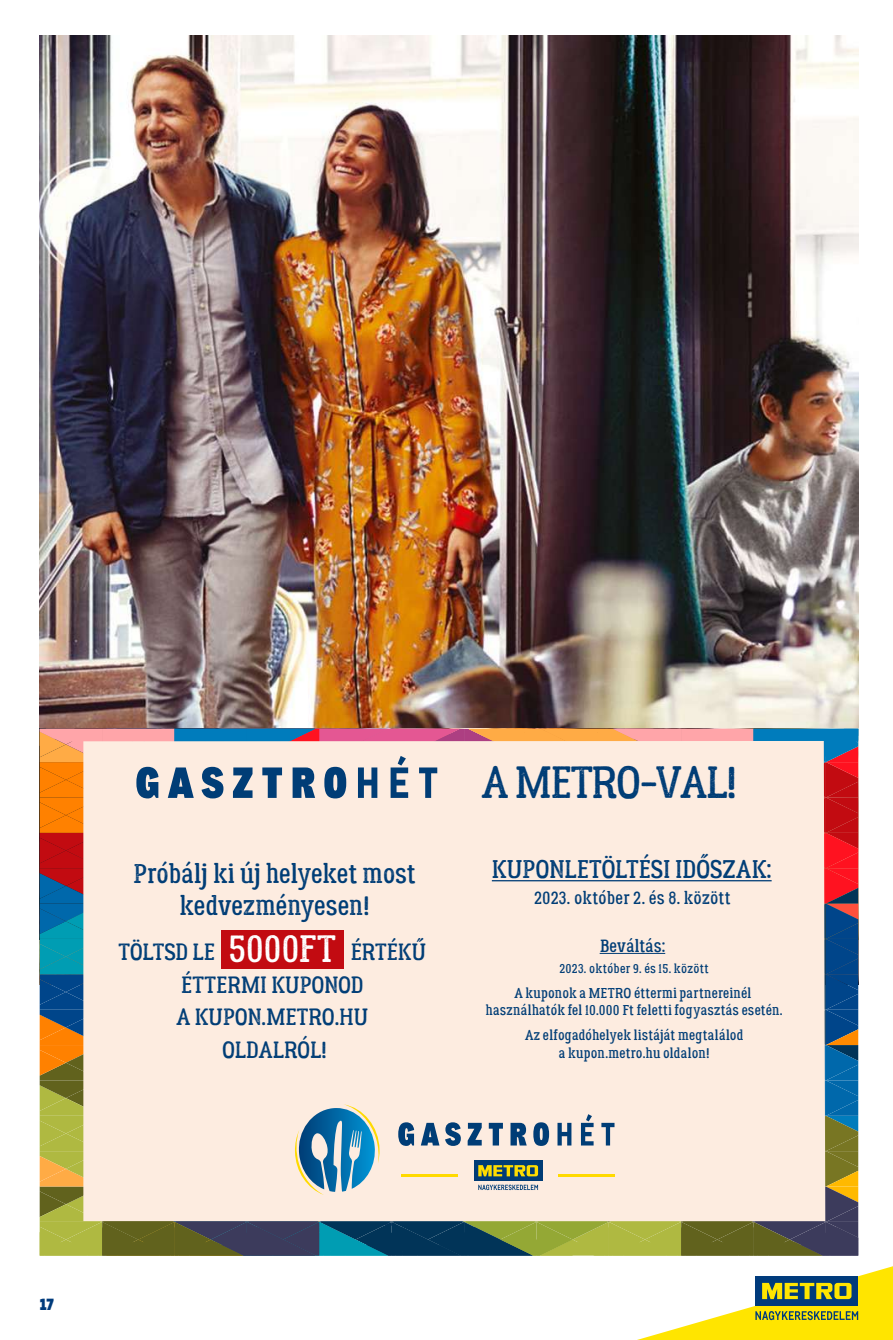
<style>
.page{position:relative;width:893px;height:1340px;background:#fff}
.page>*{position:absolute;margin:0;border:0;box-sizing:border-box;transform-origin:0 0}
.t1{font:45.15px "Lumberjack Rough";letter-spacing:-.025em;color:#003d76}
.t2{font:38.15px "Lumberjack Rough";color:#fff}
.t3{font:26.95px/32.4px "Lumberjack Rough";letter-spacing:-.005em;color:#003d76;text-align:center}
.t4{font:25.55px "Lumberjack Rough";color:#003d76}
.t5{font:23.45px/32.4px "Lumberjack Rough";color:#003d76;text-align:center}
.t6{font:17.68px "Lumberjack Rough";letter-spacing:.01em;color:#003d76}
.t7{font:900 15.75px "CA Metro";color:#003b7c}
.t8{font:14.35px/17.2px "Lumberjack Rough";letter-spacing:.015em;color:#003d76;text-align:center}
.t9{font:12.78px "Lumberjack Rough";letter-spacing:.02em;color:#003d76}
.s1{font-size:35.35px}
</style>
<div class="page">
<img style="left:40px;top:35px;width:818px;height:693px">
<svg style="left:40px;top:728px;width:853px;height:611px"></svg>
<hr style="left:600px;top:953px;width:65px;height:1px;background:#003d76">
<hr style="left:492px;top:880px;width:280px;height:1px;background:#003d76">
<div style="left:222px;top:929px;width:122px;height:39px;background:#c20b11"></div>
<h1 class="t1" style="left:482px;top:754px;width:257px">A METRO-VAL!</h1>
<h3 class="t3" style="left:133px;top:857px;width:284px">Próbálj ki új helyeket most kedvezményesen!</h3>
<h3 class="t4" style="left:492px;top:853px;width:281px">KUPONLETÖLTÉSI IDŐSZAK:</h3>
<p class="t6" style="left:534px;top:886px;width:198px">2023. október 2. és 8. között</p>
<h2 class="t2" style="left:229px;top:925px;width:108px">5000FT</h2>
<h3 class="t5" style="left:119px;top:936px;width:309px">TÖLTSD LE <span class="s1">5000FT</span> ÉRTÉKŰ<br>ÉTTERMI KUPONOD<br>A KUPON.METRO.HU<br>OLDALRÓL!</h3>
<p class="t6" style="left:600px;top:934px;width:67px">Beváltás:</p>
<p class="t9" style="left:560px;top:960px;width:151px">2023. október 9. és 15. között</p>
<p class="t8" style="left:486px;top:984px;width:299px">A kuponok a METRO éttermi partnereinél használhatók fel 10.000 Ft feletti fogyasztás esetén.</p>
<p class="t8" style="left:525px;top:1027px;width:220px">Az elfogadóhelyek listáját megtalálod a kupon.metro.hu oldalon!</p>
<p class="t7" style="left:40px;top:1290px;width:16px">17</p>
</div>
